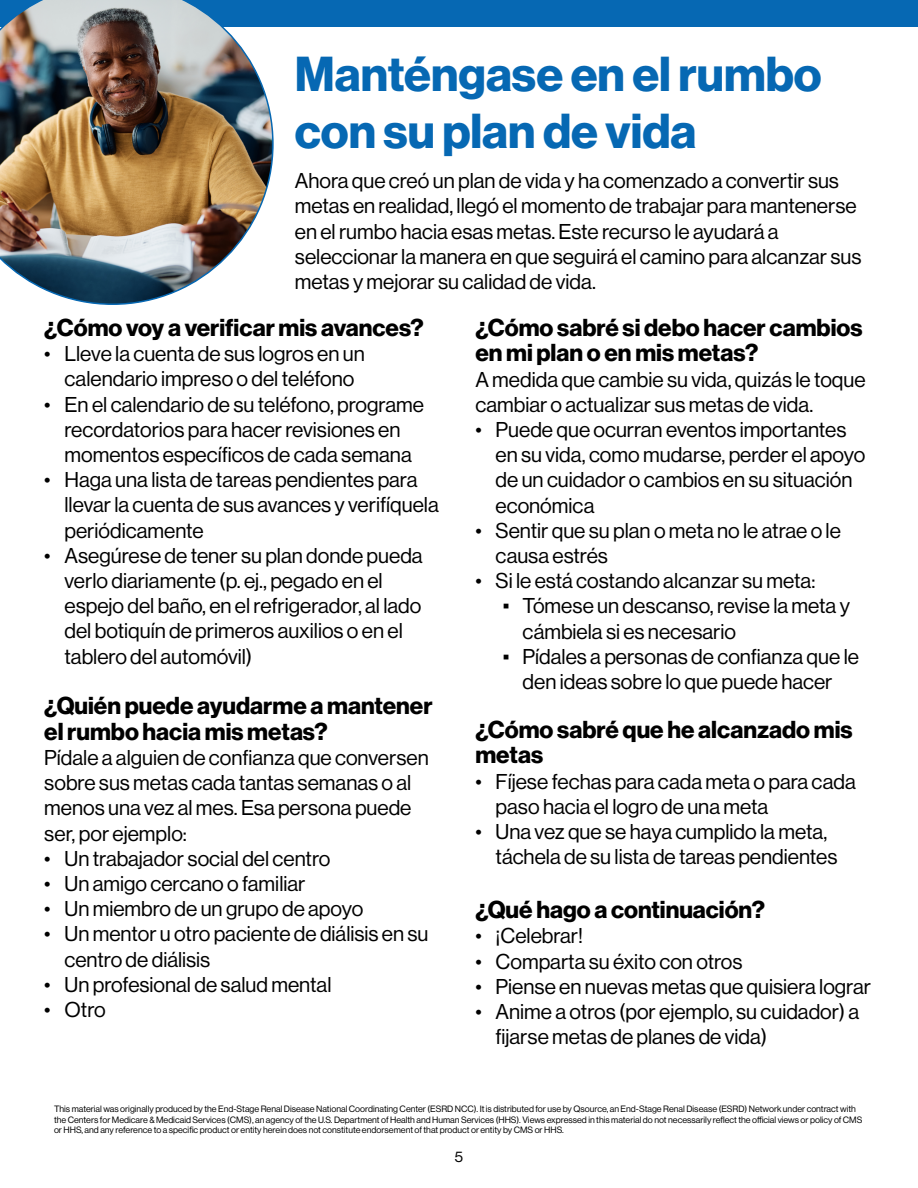
<style>
.page{position:relative;width:918px;height:1188px;background:#fff}
.page>*{position:absolute;margin:0;border:0;box-sizing:border-box;transform-origin:0 0}
.t1{font:48px/57px "N Haas Grotesk DS Pro 75 Bd";color:#0668b3}
.t2{font:24px/25.5px "N Haas Grotesk DS Pro 75 Bd";color:#000}
.t3{font:21px/25.2px "N Haas Grotesk DS Pro 55 Rg";color:#000}
.t4{font:15px "N Haas Grotesk DS Pro 55 Rg";color:#000}
.t5{font:9px/10.8px "N Haas Grotesk DS Pro 55 Rg";color:#000}
.s1{font-family:"Arial"}
</style>
<div class="page">
<div style="left:0;top:0;width:918px;height:27px;background:#0668b3"></div>
<img style="left:0;top:0;width:274px;height:305px">
<h1 class="t1" style="left:295px;top:46px;width:528px">Manténgase en el rumbo con su plan de vida</h1>
<p class="t3" style="left:295px;top:168px;width:568px">Ahora que creó un plan de vida y ha comenzado a convertir sus metas en realidad, llegó el momento de trabajar para mantenerse en el rumbo hacia esas metas. Este recurso le ayudará a seleccionar la manera en que seguirá el camino para alcanzar sus metas y mejorar su calidad de vida.</p>
<p class="t2" style="left:44px;top:315px;width:381px">¿Cómo voy a verificar mis avances?</p>
<p class="t3" style="left:44px;top:341px;width:322px;text-align:center">• Lleve la cuenta de sus logros en un calendario impreso o del teléfono</p>
<p class="t3" style="left:44px;top:392px;width:381px;text-align:center">• En el calendario de su teléfono, programe recordatorios para hacer revisiones en momentos específicos de cada semana</p>
<p class="t3" style="left:65px;top:467px;width:376px;text-indent:-20px">• Haga una lista de tareas pendientes para llevar la cuenta de sus avances y verifíquela periódicamente</p>
<p class="t3" style="left:65px;top:543px;width:360px;text-indent:-20px">• Asegúrese de tener su plan donde pueda verlo diariamente (p. ej., pegado en el espejo del baño, en el refrigerador, al lado del botiquín de primeros auxilios o en el tablero del automóvil)</p>
<p class="t2" style="left:44px;top:693px;width:390px">¿Quién puede ayudarme a mantener el rumbo hacia mis metas?</p>
<p class="t3" style="left:44px;top:745px;width:386px">Pídale a alguien de confianza que conversen sobre sus metas cada tantas semanas o al menos una vez al mes. Esa persona puede ser, por ejemplo:</p>
<p class="t3" style="left:44px;top:846px;width:288px">• Un trabajador social del centro</p>
<p class="t3" style="left:44px;top:871px;width:263px">• Un amigo cercano o familiar</p>
<p class="t3" style="left:44px;top:896px;width:321px">• Un miembro de un grupo de apoyo</p>
<p class="t3" style="left:65px;top:922px;width:365px;text-indent:-20px">• Un mentor u otro paciente de diálisis en su centro de diálisis</p>
<p class="t3" style="left:44px;top:972px;width:289px">• Un profesional de salud mental</p>
<p class="t3" style="left:44px;top:997px;width:63px">• Otro</p>
<p class="t2" style="left:475px;top:315px;width:389px">¿Cómo sabré si debo hacer cambios en mi plan o en mis metas?</p>
<p class="t3" style="left:475px;top:367px;width:392px">A medida que cambie su vida, quizás le toque cambiar o actualizar sus metas de vida.</p>
<p class="t3" style="left:496px;top:417px;width:371px;text-indent:-20px">• Puede que ocurran eventos importantes en su vida, como mudarse, perder el apoyo de un cuidador o cambios en su situación económica</p>
<p class="t3" style="left:496px;top:518px;width:347px;text-indent:-20px">• Sentir que su plan o meta no le atrae o le causa estrés</p>
<p class="t3" style="left:475px;top:568px;width:342px">• Si le está costando alcanzar su meta:</p>
<p class="t3" style="left:523px;top:594px;width:329px;text-indent:-20px"><span class="s1">▪</span> Tómese un descanso, revise la meta y cámbiela si es necesario</p>
<p class="t3" style="left:502px;top:644px;width:358px;text-align:center"><span class="s1">▪</span> Pídales a personas de confianza que le den ideas sobre lo que puede hacer</p>
<p class="t2" style="left:475px;top:718px;width:379px">¿Cómo sabré que he alcanzado mis metas</p>
<p class="t3" style="left:496px;top:769px;width:362px;text-indent:-20px">• Fíjese fechas para cada meta o para cada paso hacia el logro de una meta</p>
<p class="t3" style="left:496px;top:819px;width:343px;text-indent:-20px">• Una vez que se haya cumplido la meta, táchela de su lista de tareas pendientes</p>
<p class="t2" style="left:475px;top:897px;width:291px">¿Qué hago a continuación?</p>
<p class="t3" style="left:475px;top:924px;width:109px">• ¡Celebrar!</p>
<p class="t3" style="left:475px;top:949px;width:269px">• Comparta su éxito con otros</p>
<p class="t3" style="left:475px;top:974px;width:397px">• Piense en nuevas metas que quisiera lograr</p>
<p class="t3" style="left:496px;top:999px;width:365px;text-indent:-20px">• Anime a otros (por ejemplo, su cuidador) a fijarse metas de planes de vida)</p>
<p class="t5" style="left:54px;top:1103px;width:810px">This material was originally produced by the End-Stage Renal Disease National Coordinating Center (ESRD NCC). It is distributed for use by Qsource, an End-Stage Renal Disease (ESRD) Network under contract with the Centers for Medicare &amp; Medicaid Services (CMS), an agency of the U.S. Department of Health and Human Services (HHS). Views expressed in this material do not necessarily reflect the official views or policy of CMS or HHS, and any reference to a specific product or entity herein does not constitute endorsement of that product or entity by CMS or HHS.</p>
<p class="t4" style="left:455px;top:1148px;width:10px">5</p>
</div>
